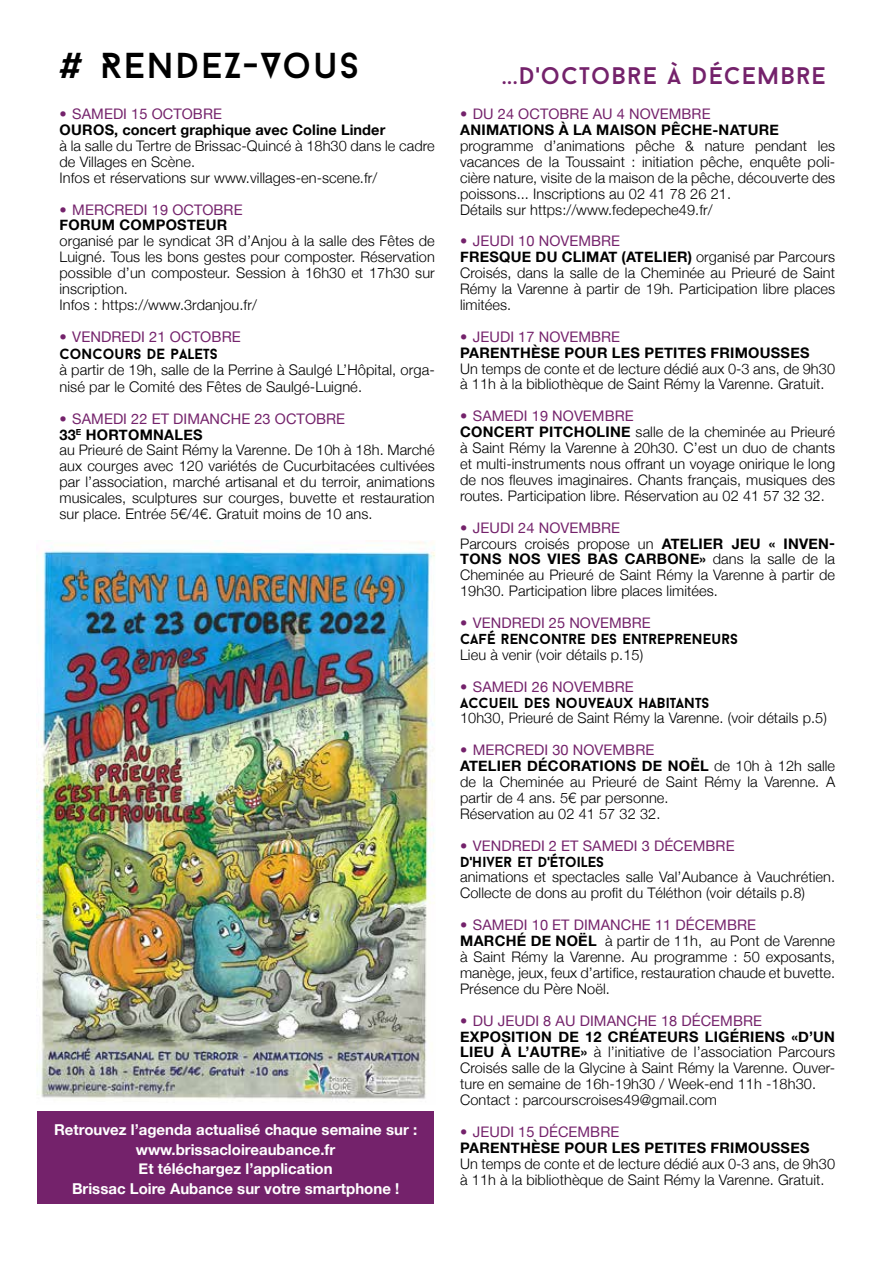
<style>
.page{position:relative;width:893px;height:1263px;background:#fff}
.page>*{position:absolute;margin:0;border:0;box-sizing:border-box;transform-origin:0 0}
.t1{font:36px "Baron Neue";letter-spacing:.05em;color:#000}
.t2{font:24px "Baron Neue";letter-spacing:.05em;color:#74226b}
.t3{font:700 15px/19.5px "Helvetica Neue";color:#fff;text-align:center}
.t4{font:300 14.7px/16.5px "Helvetica Neue";letter-spacing:.005em;color:#000}
.t5{font:14.7px "Helvetica Neue";letter-spacing:.005em;color:#74226b}
.t6{font:700 14.7px "Baron Neue";letter-spacing:.005em;color:#000}
.t7{font:300 14.55px/15.9px "Helvetica Neue";letter-spacing:.005em;color:#000}
.t8{font:14.55px "Helvetica Neue";letter-spacing:.005em;color:#74226b}
.t9{font:700 14.55px "Helvetica Neue";letter-spacing:.02em;color:#000}
.t10{font:700 14.55px "Baron Neue";letter-spacing:.005em;color:#000}
.s1{font-weight:400;color:#74226b}
.s2{font-weight:700}
</style>
<div class="page">
<img style="left:37px;top:541px;width:398px;height:558px">
<div style="left:37px;top:1111px;width:397px;height:92px;background:#74226b"></div>
<h1 class="t1" style="left:60px;top:43px;width:301px"># RENDEZ-VOUS</h1>
<h2 class="t2" style="left:502px;top:61px;width:325px">...D'OCTOBRE À DÉCEMBRE</h2>
<p class="t8" style="left:60px;top:105px;width:164px">• SAMEDI 15 OCTOBRE</p>
<p class="t9" style="left:60px;top:121px;width:327px">OUROS, concert graphique avec Coline Linder</p>
<p class="t7" style="left:60px;top:137px;width:377px">à la salle du Tertre de Brissac-Quincé à 18h30 dans le cadre de Villages en Scène.<br>Infos et réservations sur www.villages-en-scene.fr/</p>
<p class="t8" style="left:60px;top:201px;width:185px">• MERCREDI 19 OCTOBRE</p>
<p class="t9" style="left:60px;top:216px;width:169px">FORUM COMPOSTEUR</p>
<p class="t7" style="left:60px;top:233px;width:377px">organisé par le syndicat 3R d’Anjou à la salle des Fêtes de Luigné. Tous les bons gestes pour composter. Réservation possible d’un composteur. Session à 16h30 et 17h30 sur inscription.<br>Infos : https://www.3rdanjou.fr/</p>
<p class="t5" style="left:60px;top:328px;width:183px">• VENDREDI 21 OCTOBRE</p>
<p class="t6" style="left:60px;top:344px;width:160px">CONCOURS DE PALETS</p>
<p class="t4" style="left:60px;top:361px;width:377px">à partir de 19h, salle de la Perrine à Saulgé L’Hôpital, orga&shy;nisé par le Comité des Fêtes de Saulgé-Luigné.</p>
<p class="t7" style="left:60px;top:410px;width:377px"><span class="s1">• SAMEDI 22 ET DIMANCHE 23 OCTOBRE<br></span><span class="s2">33</span><sup>E</sup> <span class="s2">HORTOMNALES<br></span>au Prieuré de Saint Rémy la Varenne. De 10h à 18h. Marché aux courges avec 120 variétés de Cucurbitacées cultivées par l’association, marché artisanal et du terroir, animations musicales, sculptures sur courges, buvette et restauration sur place. Entrée 5€/4€. Gratuit moins de 10 ans.</p>
<p class="t3" style="left:54px;top:1120px;width:365px">Retrouvez l’agenda actualisé chaque semaine sur : www.brissacloireaubance.fr<br>Et téléchargez l’application<br>Brissac Loire Aubance sur votre smartphone !</p>
<p class="t8" style="left:460px;top:105px;width:252px">• DU 24 OCTOBRE AU 4 NOVEMBRE</p>
<p class="t9" style="left:460px;top:121px;width:320px">ANIMATIONS À LA MAISON PÊCHE-NATURE</p>
<p class="t7" style="left:460px;top:137px;width:377px">programme d’animations pêche &amp; nature pendant les vacances de la Toussaint : initiation pêche, enquête poli&shy;cière nature, visite de la maison de la pêche, découverte des poissons... Inscriptions au 02 41 78 26 21.<br>Détails sur https://www.fedepeche49.fr/</p>
<p class="t7" style="left:460px;top:233px;width:377px"><span class="s1">• JEUDI 10 NOVEMBRE<br></span><span class="s2">FRESQUE DU CLIMAT (ATELIER)</span> organisé par Parcours Croisés, dans la salle de la Cheminée au Prieuré de Saint Rémy la Varenne à partir de 19h. Participation libre places limitées.</p>
<p class="t8" style="left:460px;top:328px;width:161px">• JEUDI 17 NOVEMBRE</p>
<p class="t9" style="left:460px;top:343px;width:351px">PARENTHÈSE POUR LES PETITES FRIMOUSSES</p>
<p class="t7" style="left:460px;top:360px;width:376px">Un temps de conte et de lecture dédié aux 0-3 ans, de 9h30 à 11h à la bibliothèque de Saint Rémy la Varenne. Gratuit.</p>
<p class="t7" style="left:460px;top:408px;width:377px"><span class="s1">• SAMEDI 19 NOVEMBRE<br></span><span class="s2">CONCERT PITCHOLINE</span> salle de la cheminée au Prieuré à Saint Rémy la Varenne à 20h30. C’est un duo de chants et multi-instruments nous offrant un voyage onirique le long de nos fleuves imaginaires. Chants français, musiques des routes. Participation libre. Réservation au 02 41 57 32 32.</p>
<p class="t7" style="left:460px;top:519px;width:377px"><span class="s1">• JEUDI 24 NOVEMBRE<br></span>Parcours croisés propose un <span class="s2">ATELIER JEU « INVEN-TONS NOS VIES BAS CARBONE»</span> dans la salle de la Cheminée au Prieuré de Saint Rémy la Varenne à partir de 19h30. Participation libre places limitées.</p>
<p class="t8" style="left:460px;top:614px;width:192px">• VENDREDI 25 NOVEMBRE</p>
<p class="t10" style="left:460px;top:629px;width:279px">CAFÉ RENCONTRE DES ENTREPRENEURS</p>
<p class="t7" style="left:460px;top:646px;width:185px">Lieu à venir (voir détails p.15)</p>
<p class="t8" style="left:460px;top:678px;width:175px">• SAMEDI 26 NOVEMBRE</p>
<p class="t10" style="left:460px;top:693px;width:251px">ACCUEIL DES NOUVEAUX HABITANTS</p>
<p class="t7" style="left:460px;top:710px;width:368px">10h30, Prieuré de Saint Rémy la Varenne. (voir détails p.5)</p>
<p class="t7" style="left:460px;top:742px;width:377px"><span class="s1">• MERCREDI 30 NOVEMBRE<br></span><span class="s2">ATELIER DÉCORATIONS DE NOËL</span> de 10h à 12h salle de la Cheminée au Prieuré de Saint Rémy la Varenne. A partir de 4 ans. 5€ par personne.<br>Réservation au 02 41 57 32 32.</p>
<p class="t8" style="left:460px;top:837px;width:276px">• VENDREDI 2 ET SAMEDI 3 DÉCEMBRE</p>
<p class="t10" style="left:460px;top:852px;width:146px">D'HIVER ET D'ÉTOILES</p>
<p class="t7" style="left:460px;top:869px;width:377px">animations et spectacles salle Val’Aubance à Vauchrétien.<br>Collecte de dons au profit du Téléthon (voir détails p.8)</p>
<p class="t7" style="left:460px;top:917px;width:377px"><span class="s1">• SAMEDI 10 ET DIMANCHE 11 DÉCEMBRE<br></span><span class="s2">MARCHÉ DE NOËL</span> à partir de 11h, au Pont de Varenne à Saint Rémy la Varenne. Au programme : 50 exposants, manège, jeux, feux d’artifice, restauration chaude et buvette.<br>Présence du Père Noël.</p>
<p class="t8" style="left:460px;top:1012px;width:303px">• DU JEUDI 8 AU DIMANCHE 18 DÉCEMBRE</p>
<p class="t7" style="left:460px;top:1028px;width:377px"><span class="s2">EXPOSITION DE 12 CRÉATEURS LIGÉRIENS «D’UN LIEU À L’AUTRE»</span> à l’initiative de l’association Parcours Croisés salle de la Glycine à Saint Rémy la Varenne. Ouver&shy;ture en semaine de 16h-19h30 / Week-end 11h -18h30.<br>Contact : parcourscroises49@gmail.com</p>
<p class="t8" style="left:460px;top:1123px;width:161px">• JEUDI 15 DÉCEMBRE</p>
<p class="t9" style="left:460px;top:1138px;width:351px">PARENTHÈSE POUR LES PETITES FRIMOUSSES</p>
<p class="t7" style="left:460px;top:1155px;width:376px">Un temps de conte et de lecture dédié aux 0-3 ans, de 9h30 à 11h à la bibliothèque de Saint Rémy la Varenne. Gratuit.</p>
</div>
